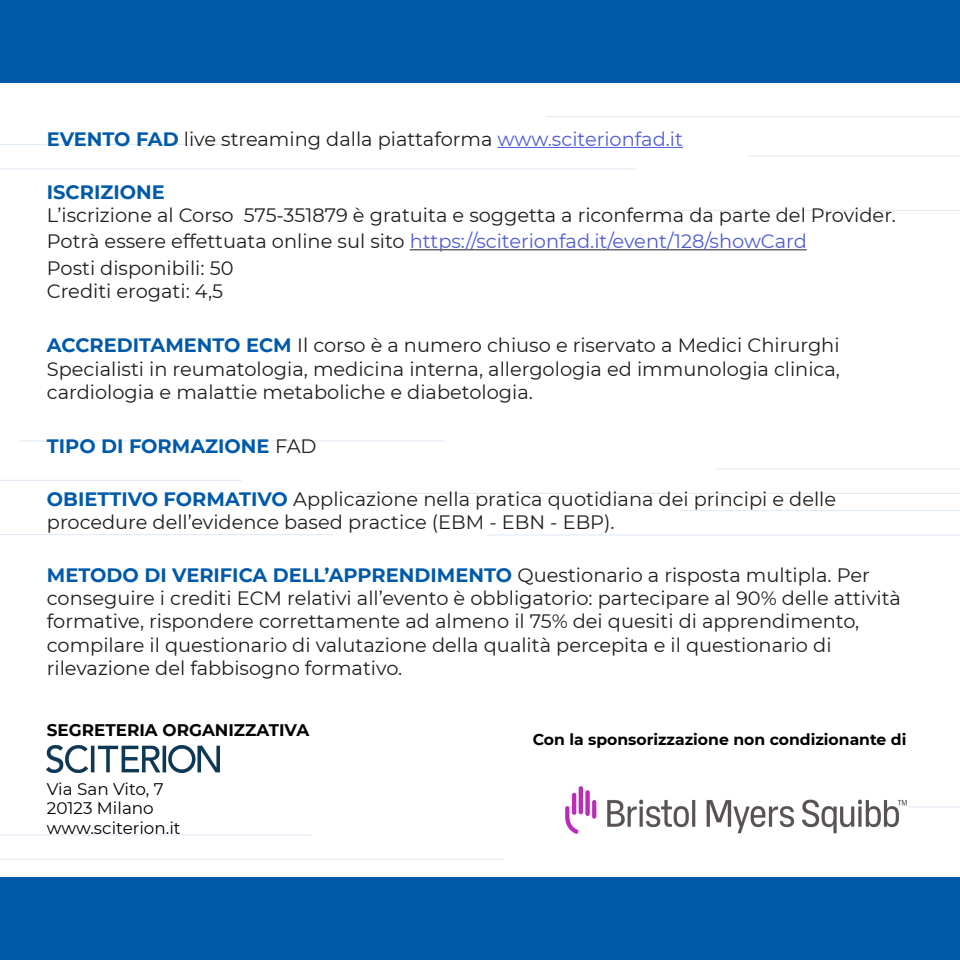
<style>
.page{position:relative;width:960px;height:960px;background:#fff}
.page>*{position:absolute;margin:0;border:0;box-sizing:border-box;transform-origin:0 0}
.t1{font:19.38px/23.2px "Montserrat";color:#211d1e}
.t2{font:19.38px "Montserrat";color:#4f5cd6}
.t3{font:700 19.38px "Montserrat";color:#015aa9}
.t4{font:16.81px "Montserrat";color:#000}
.t5{font:700 16.81px "Montserrat";color:#000}
.t6{font:700 15.62px "Montserrat";color:#000}
.s1{font-weight:700;color:#015aa9}
.s2{color:#4f5cd6}
.s3{color:#211d1e}
.s4{font-weight:400;color:#211d1e}
</style>
<div class="page">
<hr style="left:19px;top:441px;width:426px;height:1px;background:#015aa9">
<hr style="left:582px;top:807px;width:378px;height:1px;background:#015aa9">
<hr style="left:354px;top:493px;width:606px;height:1px;background:#015aa9">
<hr style="left:0;top:859px;width:504px;height:1px;background:#015aa9">
<hr style="left:716px;top:469px;width:244px;height:1px;background:#015aa9">
<hr style="left:0;top:835px;width:311px;height:1px;background:#015aa9">
<hr style="left:0;top:534px;width:334px;height:1px;background:#015aa9">
<hr style="left:0;top:480px;width:242px;height:1px;background:#015aa9">
<hr style="left:546px;top:116px;width:414px;height:1px;background:#015aa9">
<hr style="left:0;top:169px;width:637px;height:1px;background:#015aa9">
<hr style="left:487px;top:535px;width:473px;height:1px;background:#015aa9">
<hr style="left:0;top:144px;width:275px;height:1px;background:#015aa9">
<hr style="left:680px;top:510px;width:280px;height:1px;background:#015aa9">
<hr style="left:657px;top:210px;width:303px;height:1px;background:#015aa9">
<hr style="left:749px;top:156px;width:211px;height:1px;background:#015aa9">
<div style="left:0;top:0;width:960px;height:82px;background:#015aa9"></div>
<div style="left:0;top:878px;width:960px;height:82px;background:#015aa9"></div>
<hr style="left:498px;top:147px;width:185px;height:1px;background:#4f5cd6">
<hr style="left:410px;top:249px;width:397px;height:1px;background:#211d1e">
<img style="left:47px;top:745px;width:173px;height:27px">
<img style="left:566px;top:787px;width:340px;height:47px">
<p class="t1" style="left:47px;top:127px;width:638px"><span class="s1">EVENTO FAD</span> live streaming dalla piattaforma <span class="s2">www.sciterionfad.it</span></p>
<p class="t1" style="left:47px;top:180px;width:851px"><span class="s1">ISCRIZIONE<br></span>L’iscrizione al Corso 575-351879 è gratuita e soggetta a riconferma da parte del Provider.</p>
<p class="t2" style="left:47px;top:228px;width:761px"><span class="s3">Potrà essere effettuata online sul sito</span> https://sciterionfad.it/event/128/showCard</p>
<p class="t1" style="left:47px;top:256px;width:188px">Posti disponibili: 50<br>Crediti erogati: 4,5</p>
<p class="t1" style="left:47px;top:333px;width:795px;text-align:justify"><span class="s1">ACCREDITAMENTO ECM</span> Il corso è a numero chiuso e riservato a Medici Chirurghi Specialisti in reumatologia, medicina interna, allergologia ed immunologia clinica, cardiologia e malattie metaboliche e diabetologia.</p>
<p class="t3" style="left:47px;top:432px;width:271px">TIPO DI FORMAZIONE <span class="s4">FAD</span></p>
<p class="t1" style="left:47px;top:487px;width:791px"><span class="s1">OBIETTIVO FORMATIVO</span> Applicazione nella pratica quotidiana dei principi e delle procedure dell’evidence based practice (EBM - EBN - EBP).</p>
<p class="t1" style="left:47px;top:563px;width:856px"><span class="s1">METODO DI VERIFICA DELL’APPRENDIMENTO</span> Questionario a risposta multipla. Per conseguire i crediti ECM relativi all’evento è obbligatorio: partecipare al 90% delle attività formative, rispondere correttamente ad almeno il 75% dei quesiti di apprendimento, compilare il questionario di valutazione della qualità percepita e il questionario di rilevazione del fabbisogno formativo.</p>
<p class="t5" style="left:47px;top:718px;width:264px">SEGRETERIA ORGANIZZATIVA</p>
<p class="t4" style="left:47px;top:777px;width:118px">Via San Vito, 7</p>
<p class="t4" style="left:47px;top:797px;width:108px">20123 Milano</p>
<p class="t4" style="left:47px;top:816px;width:135px">www.sciterion.it</p>
<p class="t6" style="left:533px;top:728px;width:375px">Con la sponsorizzazione non condizionante di</p>
</div>
